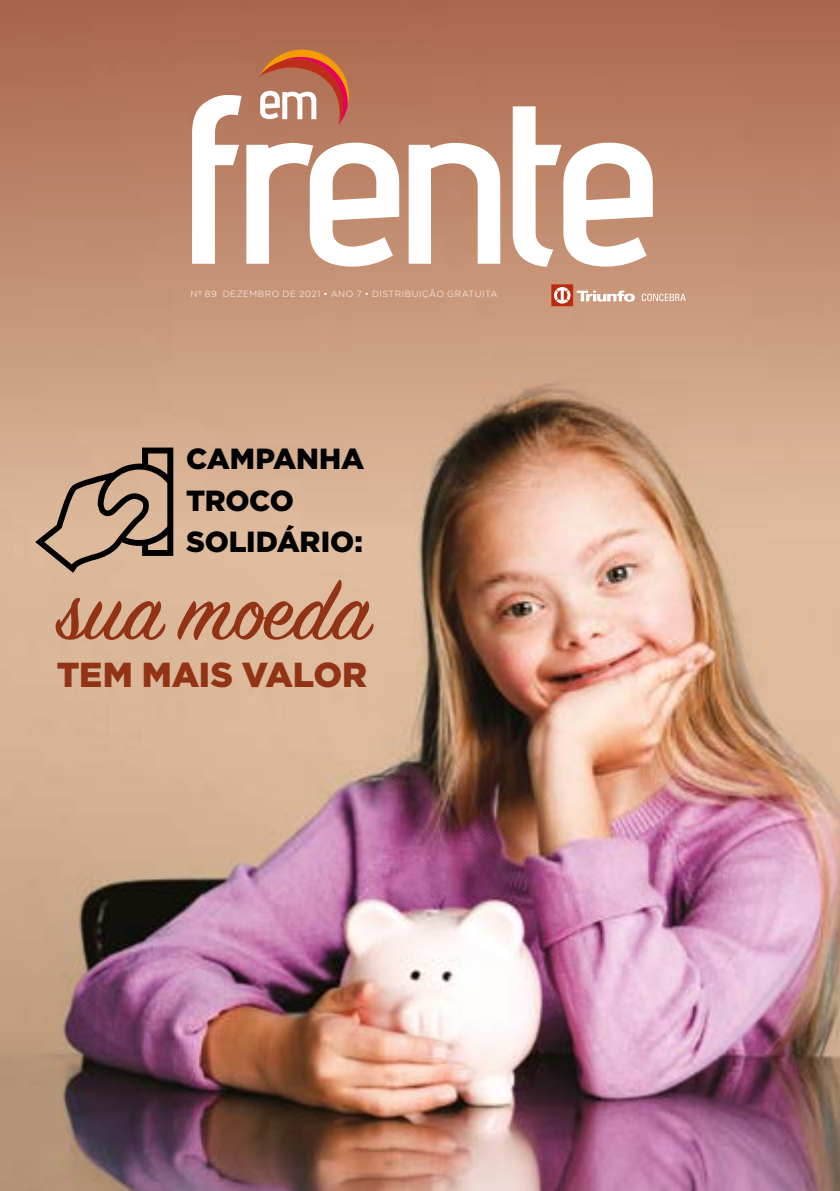
<style>
.page{position:relative;width:840px;height:1191px;background:#fff}
.page>*{position:absolute;margin:0;border:0;box-sizing:border-box;transform-origin:0 0}
.t1{font:93.4px "Sign Painter House Script";letter-spacing:.005em;color:#933315}
.t2{font:900 34.6px "Gotham";letter-spacing:-.005em;color:#933315}
.t3{font:900 29px/41.2px "Gotham";letter-spacing:-.005em;color:#000}
.t4{font:300 9px "Gotham";letter-spacing:.055em;color:#fff}
</style>
<div class="page">
<img style="left:0;top:530px;width:839px;height:661px">
<svg style="left:0;top:0;width:839px;height:530px;background:#c18e72"></svg>
<svg style="left:641px;top:293px;width:44px;height:8px"></svg>
<svg style="left:551px;top:284px;width:83px;height:22px"></svg>
<svg style="left:408px;top:143px;width:92px;height:121px"></svg>
<svg style="left:512px;top:106px;width:140px;height:161px"></svg>
<svg style="left:192px;top:49px;width:207px;height:217px"></svg>
<svg style="left:35px;top:447px;width:138px;height:126px;background:#ad9078"></svg>
<p class="t4" style="left:190px;top:288px;width:308px">Nº 89 DEZEMBRO DE 2021 • ANO 7 • DISTRIBUIÇÃO GRATUITA</p>
<h3 class="t3" style="left:186px;top:438px;width:180px">CAMPANHA<br>TROCO<br>SOLIDÁRIO:</h3>
<h1 class="t1" style="left:57px;top:553px;width:314px">sua moeda</h1>
<h2 class="t2" style="left:57px;top:655px;width:312px">TEM MAIS VALOR</h2>
</div>
